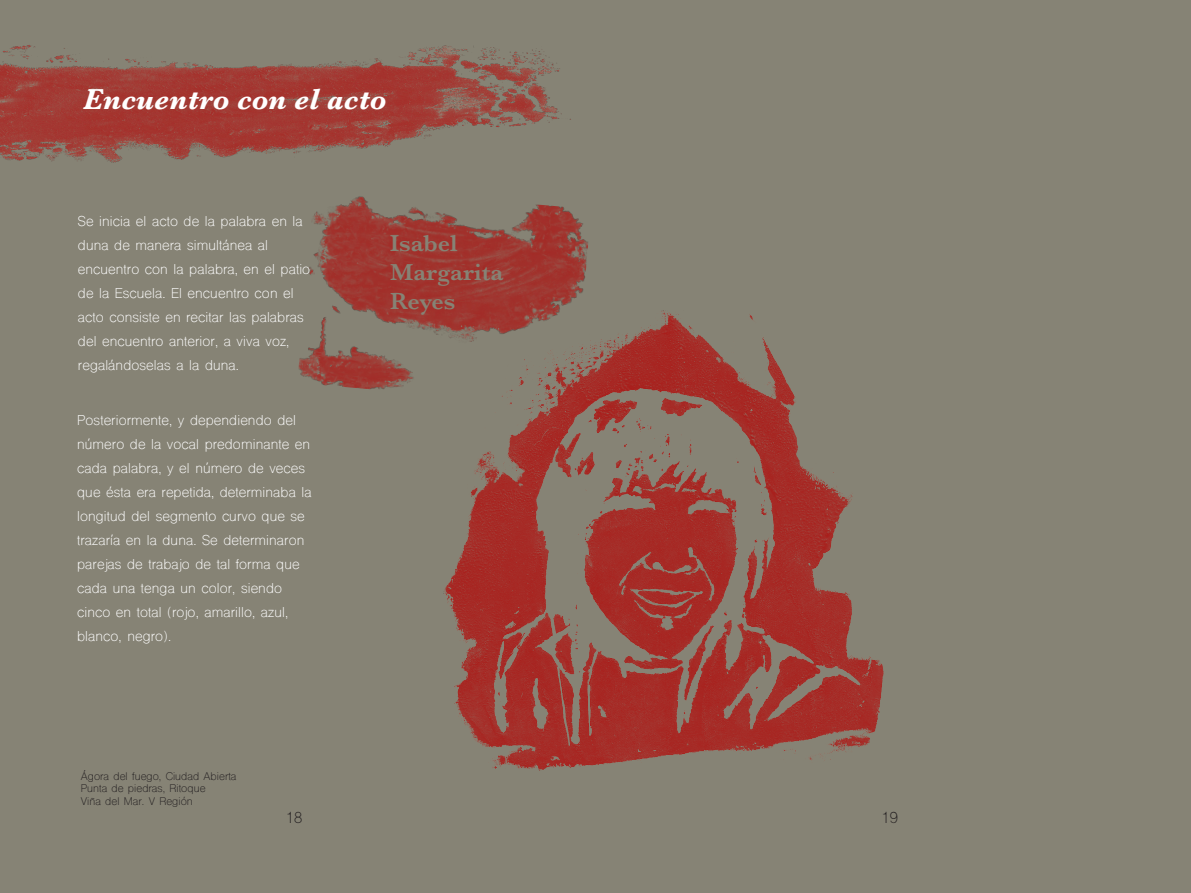
<style>
.page{position:relative;width:1191px;height:893px;background:#868375}
.page>*{position:absolute;margin:0;border:0;box-sizing:border-box;transform-origin:0 0}
.t1{font:italic 700 30px "Baskerville";letter-spacing:.005em;color:#fff}
.t2{font:600 24px "Baskerville";letter-spacing:.005em;color:#868375}
.t3{font:15px "Shree Dev 0714";color:#231f20}
.t4{font:13.5px/24px "Shree Dev 0714";letter-spacing:.01em;color:#fff}
.t5{font:10.5px "Shree Dev 0714";letter-spacing:.005em;color:#231f20}
</style>
<div class="page">
<img style="left:0;top:45px;width:571px;height:118px">
<img style="left:443px;top:310px;width:441px;height:461px">
<img style="left:298px;top:196px;width:293px;height:211px">
<p class="t1" style="left:83px;top:78px;width:305px">Encuentro con el acto</p>
<p class="t4" style="left:78px;top:211px;width:226px">Se inicia el acto de la palabra en la duna de manera simultánea al</p>
<p class="t4" style="left:78px;top:259px;width:234px">encuentro con la palabra, en el patio de la Escuela. El encuentro con el acto consiste en recitar las palabras del encuentro anterior, a viva voz, regalándoselas a la duna.</p>
<p class="t4" style="left:77px;top:410px;width:236px">Posteriormente, y dependiendo del número de la vocal predominante en cada palabra, y el número de veces que ésta era repetida, determinaba la longitud del segmento curvo que se trazaría en la duna. Se determinaron parejas de trabajo de tal forma que cada una tenga un color, siendo cinco en total (rojo, amarillo, azul, blanco, negro).</p>
<p class="t5" style="left:81px;top:769px;width:157px">Ágora del fuego, Ciudad Abierta</p>
<p class="t5" style="left:81px;top:782px;width:126px">Punta de piedras, Ritoque</p>
<p class="t5" style="left:81px;top:795px;width:113px">Viña del Mar. V Región</p>
<p class="t2" style="left:390px;top:226px;width:69px">Isabel</p>
<p class="t2" style="left:390px;top:255px;width:115px">Margarita</p>
<p class="t2" style="left:390px;top:284px;width:67px">Reyes</p>
<p class="t3" style="left:285px;top:808px;width:19px">18</p>
<p class="t3" style="left:880px;top:808px;width:19px">19</p>
</div>
